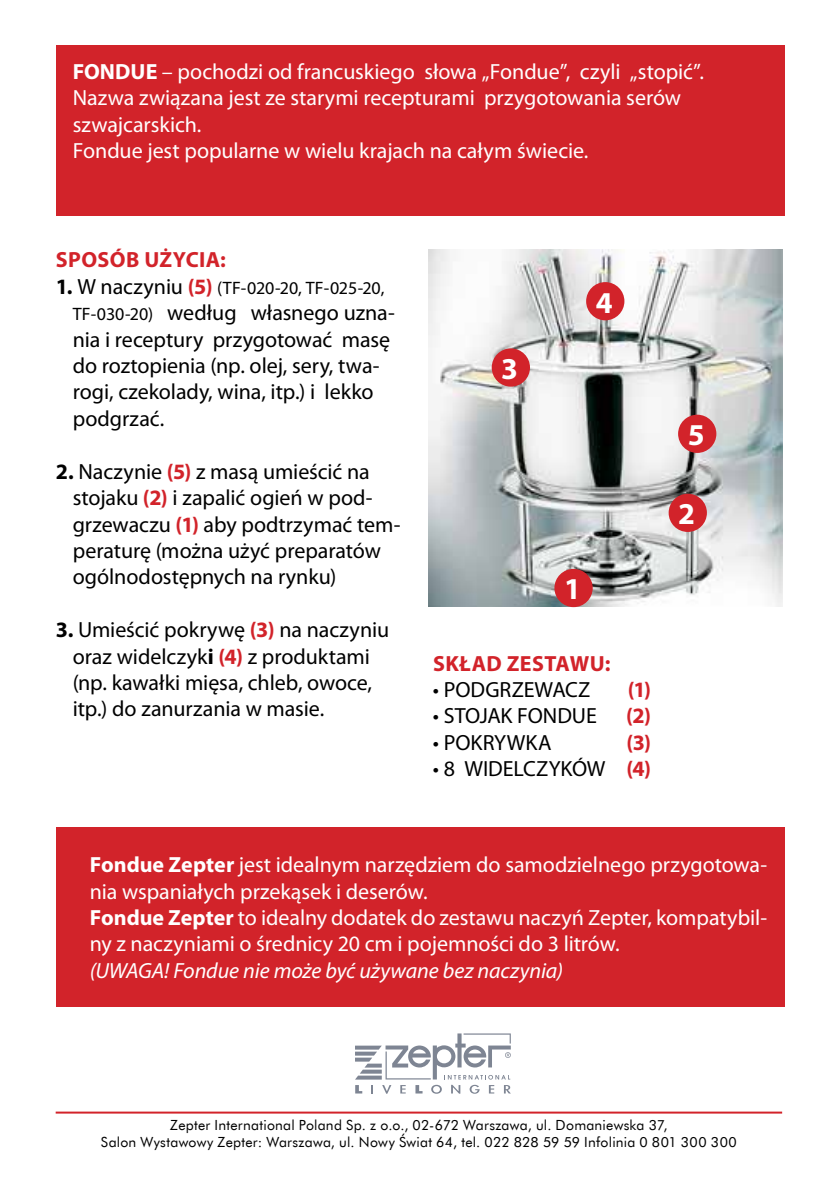
<style>
.page{position:relative;width:840px;height:1191px;background:#fff}
.page>*{position:absolute;margin:0;border:0;box-sizing:border-box;transform-origin:0 0}
.t1{font:700 30.4px "Myriad Pro";color:#fff}
.t2{font:22px/26.4px "Myriad Pro";letter-spacing:-.005em;color:#000}
.t3{font:22px/26.4px "Myriad Pro";letter-spacing:-.005em;color:#fff}
.t4{font:italic 22px "Myriad Pro";letter-spacing:-.005em;color:#fff}
.t5{font:700 22px "Myriad Pro";letter-spacing:.02em;color:#d2232a}
.t6{font:18px "Myriad Pro";letter-spacing:-.005em;color:#000}
.t7{font:14px/16.8px "Futura EU";letter-spacing:.02em;color:#000;text-align:center}
.s1{font-weight:700}
.s2{font-weight:700;font-size:22px}
.s3{font-size:22px}
.s4{font-weight:700;font-size:22px;color:#d2232a}
.s5{font-size:18px}
.s6{font-weight:700;color:#d2232a}
</style>
<div class="page">
<img style="left:428px;top:250px;width:353px;height:356px">
<div style="left:56px;top:45px;width:727px;height:171px;background:#d2232a"></div>
<div style="left:56px;top:827px;width:727px;height:179px;background:#d2232a"></div>
<hr style="left:56px;top:1111px;width:725px;height:2px;background:#d2232a">
<svg style="left:355px;top:1033px;width:155px;height:60px"></svg>
<div style="left:585px;top:282px;width:39px;height:38px;background:#d2232a;border-radius:50%"></div>
<div style="left:491px;top:348px;width:38px;height:39px;background:#d2232a;border-radius:50%"></div>
<div style="left:677px;top:415px;width:39px;height:38px;background:#d2232a;border-radius:50%"></div>
<div style="left:554px;top:569px;width:38px;height:38px;background:#d2232a;border-radius:50%"></div>
<div style="left:668px;top:494px;width:38px;height:38px;background:#d2232a;border-radius:50%"></div>
<p class="t3" style="left:73px;top:58px;width:632px"><span class="s1">FONDUE</span> – pochodzi od francuskiego słowa „Fondue”, czyli „stopić”.<br>Nazwa związana jest ze starymi recepturami przygotowania serów szwajcarskich.<br>Fondue jest popularne w wielu krajach na całym świecie.</p>
<p class="t5" style="left:56px;top:246px;width:171px">Sposób użycia:</p>
<p class="t6" style="left:56px;top:277px;width:330px"><span class="s2">1.</span> <span class="s3">W naczyniu</span> <span class="s4">(5)</span> (TF-020-20, TF-025-20,</p>
<p class="t2" style="left:73px;top:299px;width:323px"><span class="s5">TF-030-20)</span> według własnego uzna&shy;nia i receptury przygotować masę do roztopienia (np. olej, sery, twa&shy;rogi, czekolady, wina, itp.) i lekko podgrzać.</p>
<p class="t2" style="left:73px;top:458px;width:329px;text-indent:-17px"><span class="s1">2.</span> Naczynie <span class="s6">(5)</span> z masą umieścić na stojaku <span class="s6">(2)</span> i zapalić ogień w pod&shy;grzewaczu <span class="s6">(1)</span> aby podtrzymać tem&shy;peraturę (można użyć preparatów ogólnodostępnych na rynku)</p>
<p class="t2" style="left:73px;top:616px;width:318px;text-indent:-17px"><span class="s1">3.</span> Umieścić pokrywę <span class="s6">(3)</span> na naczyniu oraz widelczyk<span class="s1">i</span> <span class="s6">(4)</span> z produktami (np. kawałki mięsa, chleb, owoce, itp.) do zanurzania w masie.</p>
<h1 class="t1" style="left:501px;top:349px;width:18px">3</h1>
<h1 class="t1" style="left:595px;top:282px;width:18px">4</h1>
<h1 class="t1" style="left:563px;top:569px;width:18px">1</h1>
<p class="t5" style="left:433px;top:649px;width:179px">Skład zestawu:</p>
<p class="t2" style="left:432px;top:676px;width:159px">• PODGRZEWACZ</p>
<p class="t5" style="left:627px;top:675px;width:25px">(1)</p>
<p class="t2" style="left:432px;top:702px;width:165px">• STOJAK FONDUE</p>
<p class="t5" style="left:626px;top:701px;width:26px">(2)</p>
<p class="t2" style="left:432px;top:729px;width:120px">• POKRYWKA</p>
<p class="t5" style="left:626px;top:728px;width:26px">(3)</p>
<p class="t2" style="left:432px;top:755px;width:219px">• 8 WIDELCZYKÓW <span class="s6">(4)</span></p>
<h1 class="t1" style="left:687px;top:415px;width:18px">5</h1>
<h1 class="t1" style="left:677px;top:494px;width:18px">2</h1>
<p class="t3" style="left:90px;top:851px;width:678px"><span class="s1">Fondue Zepter</span> jest idealnym narzędziem do samodzielnego przygotowa&shy;nia wspaniałych przekąsek i deserów.<br><span class="s1">Fondue Zepter</span> to idealny dodatek do zestawu naczyń Zepter, kompatybil&shy;ny z naczyniami o średnicy 20 cm i pojemności do 3 litrów.</p>
<p class="t4" style="left:90px;top:956px;width:474px">(UWAGA! Fondue nie może być używane bez naczynia)</p>
<p class="t7" style="left:101px;top:1117px;width:637px">Zepter International Poland Sp. z o.o., 02-672 Warszawa, ul. Domaniewska 37,<br>Salon Wystawowy Zepter: Warszawa, ul. Nowy Świat 64, tel. 022 828 59 59 Infolinia 0 801 300 300</p>
</div>
